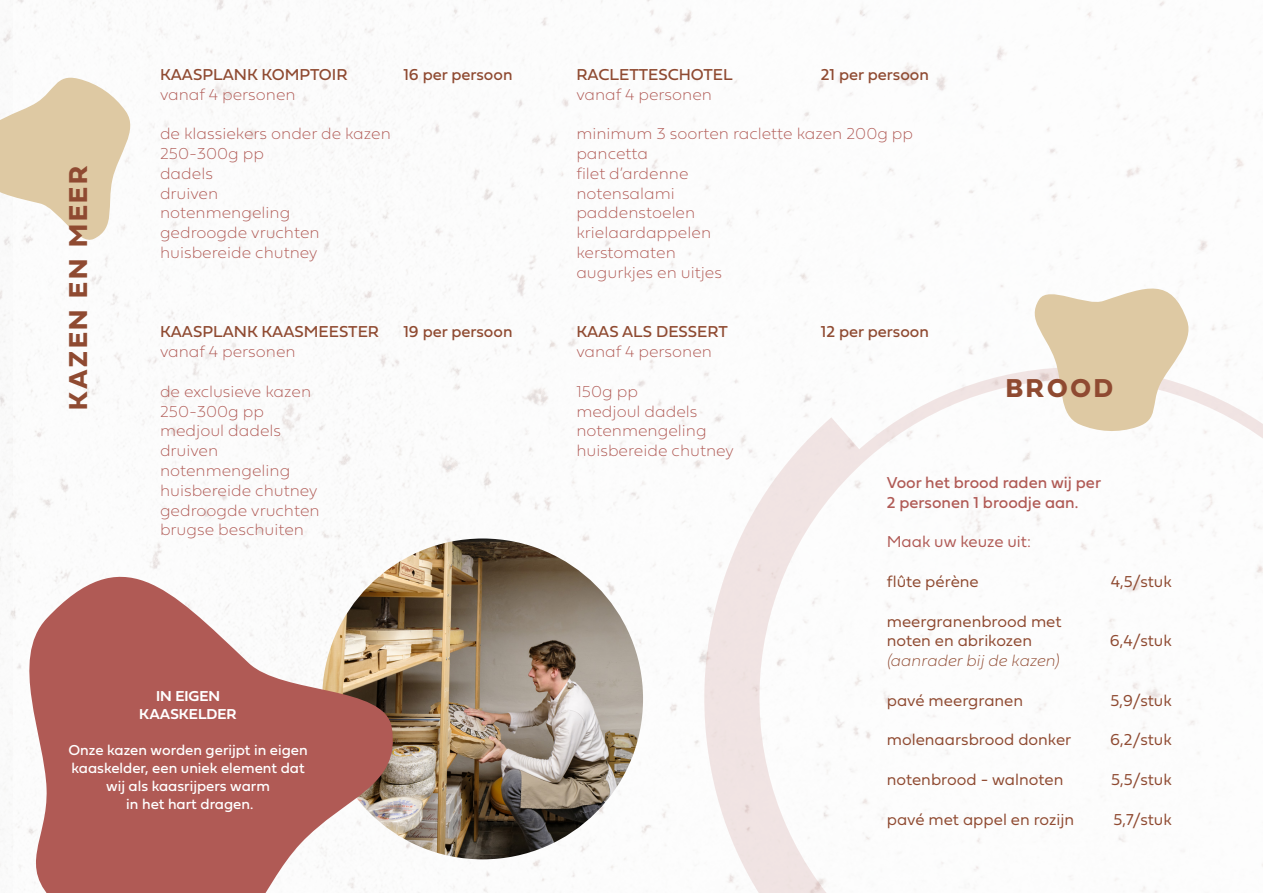
<style>
.page{position:relative;width:1263px;height:893px;background:#fff}
.page>*{position:absolute;margin:0;border:0;box-sizing:border-box;transform-origin:0 0}
.t1{font:27px "Fieldwork Geo Bold";letter-spacing:.1em;color:#8f4a31}
.t2{font:16.5px/19.8px "Fieldwork Geo Hair";color:#b05a55}
.t3{font:16.5px/19.8px "Fieldwork Geo Light";color:#8f4a31}
.t4{font:16.5px "Fieldwork Geo Regular";color:#8f4a31}
.t5{font:16.5px/19.8px "Fieldwork Geo Regular";color:#b05a55}
.t6{font:16.5px "Fieldwork Italic Hair";color:#8f4a31}
.t7{font:16.5px "Fieldwork Geo Light";color:#b05a55}
.t8{font:15px/18px "Fieldwork Geo Regular";color:#fff;text-align:center}
.t9{font:15px/18px "Fieldwork Geo Demibold";color:#fff;text-align:center}
</style>
<div class="page">
<img style="left:0;top:0;width:1263px;height:893px">
<svg style="left:699px;top:329px;width:564px;height:564px"></svg>
<img style="left:322px;top:538px;width:321px;height:321px;border-radius:160px">
<svg style="left:9px;top:538px;width:392px;height:355px;fill:#b05a55"></svg>
<svg style="left:0;top:73px;width:139px;height:173px"></svg>
<svg style="left:1026px;top:276px;width:169px;height:157px"></svg>
<h1 class="t1" style="left:57px;top:410px;width:246px;rotate:-90deg">KAZEN EN MEER</h1>
<p class="t4" style="left:160px;top:61px;width:189px">KAASPLANK KOMPTOIR</p>
<p class="t4" style="left:403px;top:61px;width:111px">16 per persoon</p>
<p class="t2" style="left:160px;top:83px;width:137px">vanaf 4 personen</p>
<p class="t2" style="left:160px;top:123px;width:232px">de klassiekers onder de kazen<br>250-300g pp<br>dadels<br>druiven<br>notenmengeling<br>gedroogde vruchten huisbereide chutney</p>
<p class="t4" style="left:160px;top:319px;width:221px">KAASPLANK KAASMEESTER</p>
<p class="t4" style="left:403px;top:319px;width:111px">19 per persoon</p>
<p class="t2" style="left:160px;top:341px;width:137px">vanaf 4 personen</p>
<p class="t2" style="left:160px;top:380px;width:161px">de exclusieve kazen<br>250-300g pp medjoul dadels druiven notenmengeling huisbereide chutney gedroogde vruchten brugse beschuiten</p>
<p class="t9" style="left:139px;top:687px;width:99px">IN EIGEN<br>KAASKELDER</p>
<p class="t8" style="left:68px;top:741px;width:241px">Onze kazen worden gerijpt in eigen kaaskelder, een uniek element dat wij als kaasrijpers warm<br>in het hart dragen.</p>
<p class="t4" style="left:576px;top:61px;width:158px">RACLETTESCHOTEL</p>
<p class="t4" style="left:821px;top:61px;width:110px">21 per persoon</p>
<p class="t2" style="left:576px;top:83px;width:137px">vanaf 4 personen</p>
<p class="t2" style="left:576px;top:123px;width:338px">minimum 3 soorten raclette kazen 200g pp pancetta<br>filet d’ardenne<br>notensalami<br>paddenstoelen<br>krielaardappelen<br>kerstomaten<br>augurkjes en uitjes</p>
<p class="t4" style="left:576px;top:319px;width:153px">KAAS ALS DESSERT</p>
<p class="t4" style="left:821px;top:319px;width:110px">12 per persoon</p>
<p class="t2" style="left:576px;top:341px;width:137px">vanaf 4 personen</p>
<p class="t2" style="left:576px;top:380px;width:159px">150g pp<br>medjoul dadels notenmengeling huisbereide chutney</p>
<p class="t5" style="left:887px;top:472px;width:216px">Voor het brood raden wij per<br>2 personen 1 broodje aan.</p>
<p class="t7" style="left:887px;top:529px;width:146px">Maak uw keuze uit:</p>
<p class="t3" style="left:887px;top:571px;width:94px">flûte pérène</p>
<p class="t3" style="left:1111px;top:571px;width:62px">4,5/stuk</p>
<p class="t3" style="left:887px;top:610px;width:176px">meergranenbrood met noten en abrikozen</p>
<h1 class="t1" style="left:1006px;top:367px;width:109px">BROOD</h1>
<p class="t3" style="left:1110px;top:630px;width:63px">6,4/stuk</p>
<p class="t6" style="left:887px;top:648px;width:174px">(aanrader bij de kazen)</p>
<p class="t3" style="left:887px;top:690px;width:138px">pavé meergranen</p>
<p class="t3" style="left:1110px;top:690px;width:63px">5,9/stuk</p>
<p class="t3" style="left:887px;top:729px;width:186px">molenaarsbrood donker</p>
<p class="t3" style="left:1110px;top:729px;width:63px">6,2/stuk</p>
<p class="t3" style="left:887px;top:769px;width:178px">notenbrood - walnoten</p>
<p class="t3" style="left:1111px;top:769px;width:62px">5,5/stuk</p>
<p class="t3" style="left:887px;top:808px;width:189px">pavé met appel en rozijn</p>
<p class="t3" style="left:1113px;top:808px;width:60px">5,7/stuk</p>
</div>
